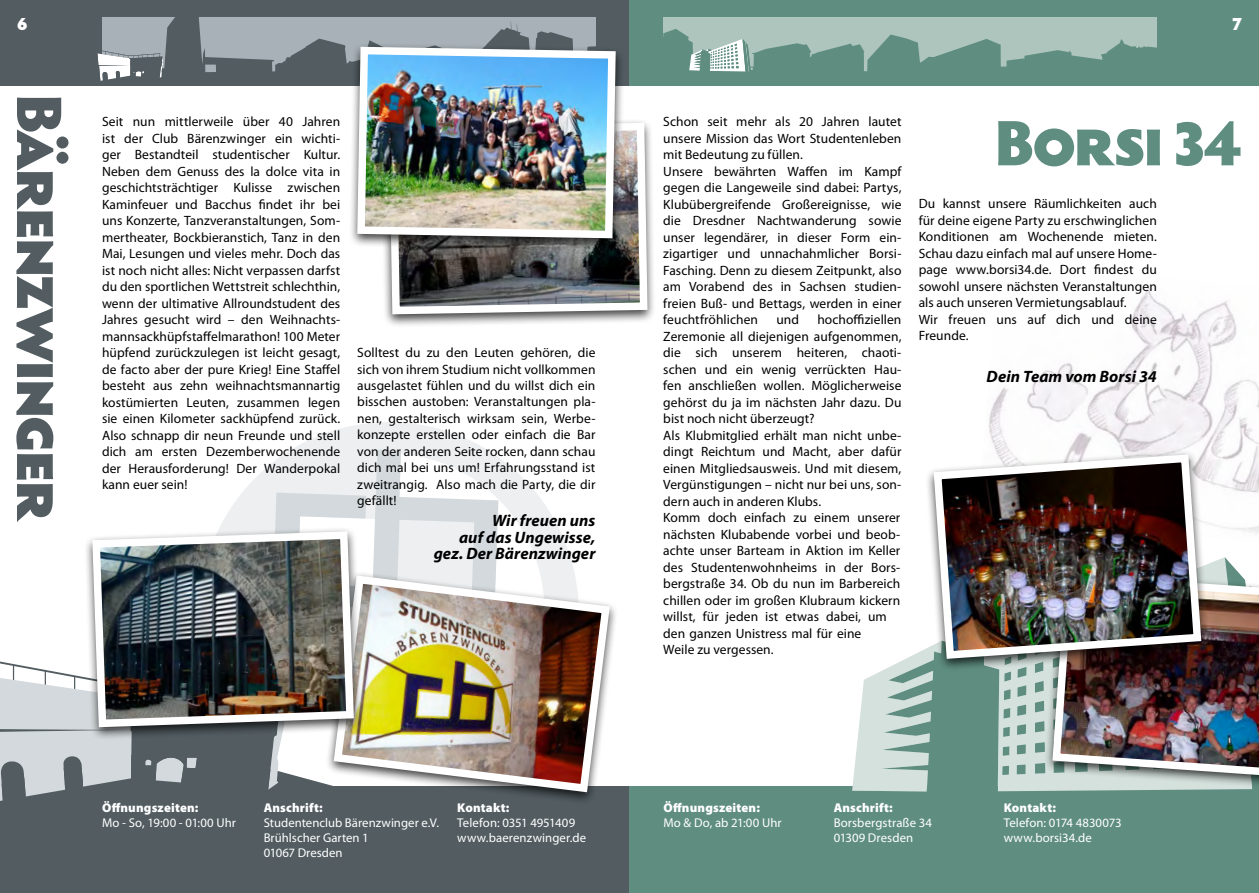
<style>
.page{position:relative;width:1259px;height:893px;background:#fff}
.page>*{position:absolute;margin:0;border:0;box-sizing:border-box;transform-origin:0 0}
.t1{font:900 64.5px "Hypatia Sans Pro";letter-spacing:-.06em;color:#525c61}
.t2{font:900 64.5px "Hypatia Sans Pro";letter-spacing:-.06em;color:#5f8e81}
.t3{font:900 18px "Hypatia Sans Pro";color:#fff}
.t4{font:italic 700 16.5px/16.5px "Myriad Pro";letter-spacing:.005em;color:#000;text-align:right}
.t5{font:13.5px/16.5px "Myriad Pro";letter-spacing:.005em;color:#000}
.t6{font:12.75px/15px "Myriad Pro";letter-spacing:.005em;color:#fff}
.t7{font:900 12.75px "Myriad Pro";letter-spacing:.015em;color:#fff}
</style>
<div class="page">
<div style="left:0;top:0;width:629px;height:85px;background:#525c61"></div>
<div style="left:0;top:786px;width:629px;height:107px;background:#525c61"></div>
<div style="left:629px;top:0;width:630px;height:85px;background:#5f8e81"></div>
<div style="left:629px;top:786px;width:630px;height:107px;background:#5f8e81"></div>
<div style="left:663px;top:17px;width:494px;height:60px;background:#adc5bd"></div>
<svg style="left:97px;top:17px;width:499px;height:64px"></svg>
<svg style="left:663px;top:29px;width:494px;height:48px"></svg>
<img style="left:988px;top:286px;width:271px;height:248px">
<svg style="left:0;top:661px;width:325px;height:140px"></svg>
<svg style="left:221px;top:422px;width:353px;height:149px"></svg>
<svg style="left:272px;top:450px;width:274px;height:121px"></svg>
<div style="left:380px;top:118px;width:276px;height:210px;background:#000;opacity:.75"></div>
<svg style="left:385px;top:119px;width:266px;height:199px"></svg>
<div style="left:348px;top:42px;width:277px;height:210px;background:#000;opacity:.75"></div>
<img style="left:353px;top:43px;width:266px;height:199px">
<div style="left:325px;top:571px;width:293px;height:234px;background:#000;opacity:.75"></div>
<img style="left:329px;top:571px;width:285px;height:225px">
<div style="left:83px;top:526px;width:280px;height:214px;background:#000;opacity:.75"></div>
<img style="left:88px;top:527px;width:270px;height:204px">
<svg style="left:852px;top:671px;width:29px;height:120px;fill:#d5e1dd"></svg>
<svg style="left:881px;top:557px;width:355px;height:235px"></svg>
<div style="left:1044px;top:570px;width:215px;height:222px;background:#000;opacity:.75"></div>
<img style="left:1048px;top:570px;width:211px;height:212px">
<div style="left:925px;top:450px;width:285px;height:221px;background:#000;opacity:.75"></div>
<img style="left:929px;top:450px;width:276px;height:213px">
<h2 class="t3" style="left:17px;top:11px;width:12px">6</h2>
<h2 class="t3" style="left:1231px;top:11px;width:12px">7</h2>
<h1 class="t1" style="left:87px;top:93px;width:431px;rotate:90deg">Bärenzwinger</h1>
<p class="t5" style="left:102px;top:113px;width:240px;text-align:justify">Seit nun mittlerweile über 40 Jahren ist der Club Bärenzwinger ein wichti&shy;ger Bestandteil studentischer Kultur.<br>Neben dem Genuss des la dolce vita in geschichtsträchtiger Kulisse zwischen Kaminfeuer und Bacchus findet ihr bei uns Konzerte, Tanzveranstaltungen, Som&shy;mertheater, Bockbieranstich, Tanz in den Mai, Lesungen und vieles mehr. Doch das ist noch nicht alles: Nicht verpassen darfst du den sportlichen Wettstreit schlechthin, wenn der ultimative Allroundstudent des Jahres gesucht wird – den Weihnachts&shy;mannsackhüpfstaffelmarathon! 100 Meter hüpfend zurückzulegen ist leicht gesagt, de facto aber der pure Krieg! Eine Staffel besteht aus zehn weihnachtsmannartig kostümierten Leuten, zusammen legen sie einen Kilometer sackhüpfend zurück.<br>Also schnapp dir neun Freunde und stell dich am ersten Dezemberwochenende der Herausforderung! Der Wanderpokal kann euer sein!</p>
<p class="t5" style="left:357px;top:344px;width:240px;text-align:justify">Solltest du zu den Leuten gehören, die sich von ihrem Studium nicht vollkommen ausgelastet fühlen und du willst dich ein bisschen austoben: Veranstaltungen pla&shy;nen, gestalterisch wirksam sein, Werbe&shy;konzepte erstellen oder einfach die Bar von der anderen Seite rocken, dann schau dich mal bei uns um! Erfahrungsstand ist zweitrangig. Also mach die Party, die dir gefällt!</p>
<p class="t4" style="left:434px;top:512px;width:163px">Wir freuen uns<br>auf das Ungewisse, gez. Der Bärenzwinger</p>
<p class="t7" style="left:102px;top:799px;width:98px">Öffnungszeiten:</p>
<p class="t6" style="left:102px;top:815px;width:136px">Mo - So, 19:00 - 01:00 Uhr</p>
<p class="t7" style="left:264px;top:799px;width:61px">Anschrift:</p>
<p class="t6" style="left:264px;top:815px;width:177px">Studentenclub Bärenzwinger e.V.<br>Brühlscher Garten 1<br>01067 Dresden</p>
<p class="t7" style="left:457px;top:799px;width:54px">Kontakt:</p>
<p class="t6" style="left:457px;top:815px;width:130px">Telefon: 0351 4951409 www.baerenzwinger.de</p>
<p class="t5" style="left:663px;top:113px;width:240px">Schon seit mehr als 20 Jahren lautet unsere Mission das Wort Studentenleben mit Bedeutung zu füllen.<br>Unsere bewährten Waffen im Kampf gegen die Langeweile sind dabei: Partys, Klubübergreifende Großereignisse, wie die Dresdner Nachtwanderung sowie unser legendärer, in dieser Form ein&shy;zigartiger und unnachahmlicher Borsi-Fasching. Denn zu diesem Zeitpunkt, also am Vorabend des in Sachsen studien&shy;freien Buß- und Bettags, werden in einer feuchtfröhlichen</p>
<p class="t5" style="left:663px;top:311px;width:240px;text-indent:154px">hochoffiziellen Zeremonie all diejenigen aufgenommen, die sich unserem heiteren, chaoti&shy;schen und ein wenig verrückten Hau&shy;fen anschließen wollen. Möglicherweise gehörst du ja im nächsten Jahr dazu. Du bist noch nicht überzeugt?<br>Als Klubmitglied erhält man nicht unbe&shy;dingt Reichtum und Macht, aber dafür einen Mitgliedsausweis. Und mit diesem, Vergünstigungen – nicht nur bei uns, son&shy;dern auch in anderen Klubs.<br>Komm doch einfach zu einem unserer nächsten Klubabende vorbei und beob&shy;achte unser Barteam in Aktion im Keller des Studentenwohnheims in der Bors&shy;bergstraße 34. Ob du nun im Barbereich chillen oder im großen Klubraum kickern willst, für jeden ist etwas dabei, um den ganzen Unistress mal für eine<br>Weile zu vergessen.</p>
<p class="t5" style="left:776px;top:311px;width:24px">und</p>
<h1 class="t2" style="left:993px;top:95px;width:249px">Borsi 34</h1>
<p class="t5" style="left:918px;top:195px;width:240px">Du kannst unsere Räumlichkeiten auch für deine eigene Party zu erschwinglichen Konditionen am Wochenende mieten.<br>Schau dazu einfach mal auf unsere Home&shy;page www.borsi34.de. Dort findest du sowohl unsere nächsten Veranstaltungen als auch unseren Vermietungsablauf.<br>Wir freuen uns auf dich und deine Freunde.</p>
<p class="t4" style="left:986px;top:368px;width:172px">Dein Team vom Borsi 34</p>
<p class="t7" style="left:663px;top:799px;width:98px">Öffnungszeiten:</p>
<p class="t6" style="left:663px;top:815px;width:120px">Mo &amp; Do, ab 21:00 Uhr</p>
<p class="t7" style="left:833px;top:799px;width:61px">Anschrift:</p>
<p class="t6" style="left:833px;top:815px;width:100px">Borsbergstraße 34<br>01309 Dresden</p>
<p class="t7" style="left:1003px;top:799px;width:54px">Kontakt:</p>
<p class="t6" style="left:1003px;top:815px;width:119px">Telefon: 0174 4830073 www.borsi34.de</p>
</div>
